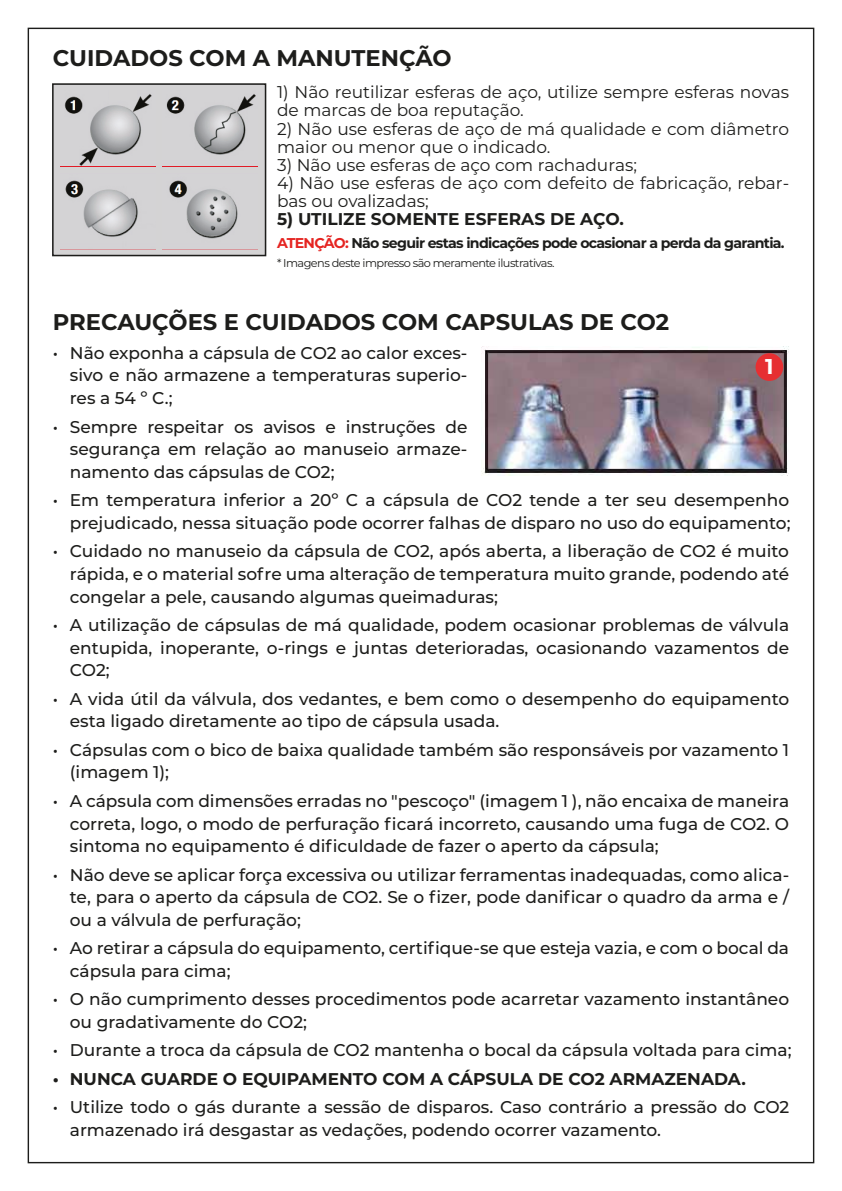
<style>
.page{position:relative;width:842px;height:1191px;background:#fff}
.page>*{position:absolute;margin:0;border:0;box-sizing:border-box;transform-origin:0 0}
.t1{font:700 22.6px "Montserrat";color:#1d1d1b}
.t2{font:700 21.4px "Montserrat";color:#fff}
.t3{font:500 17px/22.6px "Montserrat";color:#1d1d1b;text-align:justify}
.t4{font:17px/18.2px "Montserrat";color:#1d1d1b}
.t5{font:700 17px "Montserrat";color:#1d1d1b}
.t6{font:700 14.2px "Montserrat";letter-spacing:-.05em;color:#1d1d1b}
.t7{font:11.4px "Montserrat";letter-spacing:-.05em;color:#1d1d1b}
.s1{color:#e52421}
</style>
<div class="page">
<img style="left:482px;top:346px;width:307px;height:129px">
<div style="left:755px;top:353px;width:28px;height:28px;background:#e62f32;border-radius:50%"></div>
<div style="left:53px;top:84px;width:213px;height:171px;background:#d4d3d4"></div>
<img style="left:64px;top:94px;width:88px;height:72px">
<img style="left:166px;top:94px;width:90px;height:61px">
<img style="left:65px;top:180px;width:73px;height:57px">
<img style="left:169px;top:180px;width:69px;height:59px">
<div style="left:110px;top:90px;width:27px;height:9px;background:#d4d3d4"></div>
<div style="left:52px;top:83px;width:214px;height:173px;border:2px solid #1d1d1b"></div>
<h1 class="t1" style="left:53px;top:42px;width:400px">CUIDADOS COM A MANUTENÇÃO</h1>
<p class="t4" style="left:277px;top:82px;width:514px">1) Não reutilizar esferas de aço, utilize sempre esferas novas de marcas de boa reputação.</p>
<p class="t4" style="left:277px;top:119px;width:514px">2) Não use esferas de aço de má qualidade e com diâmetro maior ou menor que o indicado.</p>
<p class="t4" style="left:277px;top:155px;width:361px">3) Não use esferas de aço com rachaduras;</p>
<p class="t4" style="left:277px;top:173px;width:514px">4) Não use esferas de aço com defeito de fabricação, rebar&shy;bas ou ovalizadas;</p>
<p class="t5" style="left:277px;top:207px;width:348px">5) UTILIZE SOMENTE ESFERAS DE AÇO.</p>
<p class="t6" style="left:277px;top:233px;width:509px"><span class="s1">ATENÇÃO:</span> Não seguir estas indicações pode ocasionar a perda da garantia.</p>
<p class="t7" style="left:277px;top:255px;width:279px">* Imagens deste impresso são meramente ilustrativas.</p>
<h1 class="t1" style="left:53px;top:305px;width:618px">PRECAUÇÕES E CUIDADOS COM CAPSULAS DE CO2</h1>
<p class="t3" style="left:70px;top:341px;width:399px;text-indent:-17px">• Não exponha a cápsula de CO2 ao calor exces&shy;sivo e não armazene a temperaturas superio&shy;res a 54 º C.;</p>
<p class="t3" style="left:70px;top:414px;width:399px;text-indent:-17px">• Sempre respeitar os avisos e instruções de segurança em relação ao manuseio armaze&shy;namento das cápsulas de CO2;</p>
<p class="t3" style="left:53px;top:488px;width:739px;text-align:right">• Em temperatura inferior a 20º C a cápsula de CO2 tende a ter seu desempenho prejudicado, nessa situação pode ocorrer falhas de disparo no uso do equipamento;</p>
<p class="t3" style="left:70px;top:539px;width:721px;text-indent:-17px">• Cuidado no manuseio da cápsula de CO2, após aberta, a liberação de CO2 é muito rápida, e o material sofre uma alteração de temperatura muito grande, podendo até congelar a pele, causando algumas queimaduras;</p>
<p class="t3" style="left:70px;top:613px;width:721px;text-indent:-17px">• A utilização de cápsulas de má qualidade, podem ocasionar problemas de válvula entupida, inoperante, o-rings e juntas deterioradas, ocasionando vazamentos de CO2;</p>
<p class="t3" style="left:70px;top:686px;width:721px;text-indent:-17px">• A vida útil da válvula, dos vedantes, e bem como o desempenho do equipamento esta ligado diretamente ao tipo de cápsula usada.</p>
<p class="t3" style="left:70px;top:737px;width:721px;text-indent:-17px">• Cápsulas com o bico de baixa qualidade também são responsáveis por vazamento 1 (imagem 1);</p>
<p class="t3" style="left:70px;top:789px;width:721px;text-indent:-17px">• A cápsula com dimensões erradas no "pescoço" (imagem 1 ), não encaixa de maneira correta, logo, o modo de perfuração ficará incorreto, causando uma fuga de CO2. O sintoma no equipamento é dificuldade de fazer o aperto da cápsula;</p>
<p class="t3" style="left:70px;top:862px;width:721px;text-indent:-17px">• Não deve se aplicar força excessiva ou utilizar ferramentas inadequadas, como alica&shy;te, para o aperto da cápsula de CO2. Se o fizer, pode danificar o quadro da arma e / ou a válvula de perfuração;</p>
<p class="t3" style="left:70px;top:936px;width:721px;text-indent:-17px">• Ao retirar a cápsula do equipamento, certifique-se que esteja vazia, e com o bocal da cápsula para cima;</p>
<p class="t3" style="left:70px;top:987px;width:721px;text-indent:-17px">• O não cumprimento desses procedimentos pode acarretar vazamento instantâneo ou gradativamente do CO2;</p>
<p class="t3" style="left:53px;top:1038px;width:740px">• Durante a troca da cápsula de CO2 mantenha o bocal da cápsula voltada para cima;</p>
<p class="t5" style="left:53px;top:1066px;width:695px">• NUNCA GUARDE O EQUIPAMENTO COM A CÁPSULA DE CO2 ARMAZENADA.</p>
<p class="t3" style="left:70px;top:1095px;width:721px;text-indent:-17px">• Utilize todo o gás durante a sessão de disparos. Caso contrário a pressão do CO2 armazenado irá desgastar as vedações, podendo ocorrer vazamento.</p>
<p class="t2" style="left:765px;top:351px;width:10px">1</p>
</div>
